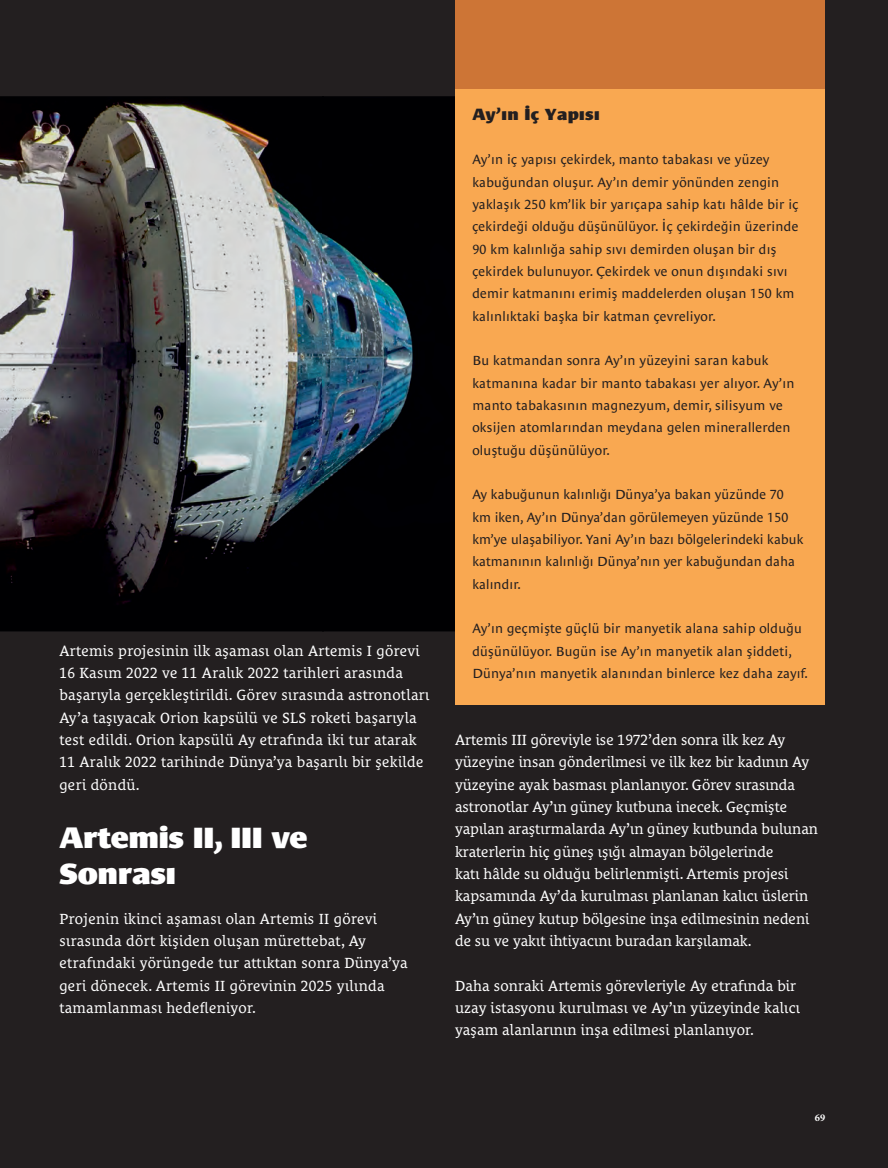
<style>
.page{position:relative;width:888px;height:1168px;background:#fff}
.page>*{position:absolute;margin:0;border:0;box-sizing:border-box;transform-origin:0 0}
.t1{font:900 30px/36px "Le Monde Sans Pro";letter-spacing:-.01em;color:#fff}
.t2{font:900 16.5px "Le Monde Sans Pro";letter-spacing:.02em;color:#231f20}
.t3{font:15px/22.4px "Le Monde Courrier Pro";letter-spacing:.01em;color:#fff}
.t4{font:13.5px/22.4px "Le Monde Sans Pro";letter-spacing:.02em;color:#231f20}
.t5{font:700 10.35px "Minion Pro";color:#fff}
</style>
<div class="page">
<div style="left:0;top:0;width:888px;height:1167px;background:#231f20"></div>
<img style="left:0;top:96px;width:455px;height:535px">
<div style="left:455px;top:0;width:370px;height:243px;background:#cd7536"></div>
<div style="left:455px;top:89px;width:370px;height:615px;background:#f9a851"></div>
<p class="t3" style="left:59px;top:640px;width:371px">Artemis projesinin ilk aşaması olan Artemis I görevi 16 Kasım 2022 ve 11 Aralık 2022 tarihleri arasında başarıyla gerçekleştirildi. Görev sırasında astronotları Ay’a taşıyacak Orion kapsülü ve SLS roketi başarıyla test edildi. Orion kapsülü Ay etrafında iki tur atarak 11 Aralık 2022 tarihinde Dünya’ya başarılı bir şekilde geri döndü.</p>
<h1 class="t1" style="left:59px;top:821px;width:249px">Artemis II, III ve<br>Sonrası</h1>
<p class="t3" style="left:59px;top:908px;width:350px">Projenin ikinci aşaması olan Artemis II görevi sırasında dört kişiden oluşan mürettebat, Ay etrafındaki yörüngede tur attıktan sonra Dünya’ya geri dönecek. Artemis II görevinin 2025 yılında tamamlanması hedefleniyor.</p>
<p class="t2" style="left:472px;top:107px;width:129px">Ay’ın İç Yapısı</p>
<p class="t4" style="left:472px;top:150px;width:328px">Ay’ın iç yapısı çekirdek, manto tabakası ve yüzey kabuğundan oluşur. Ay’ın demir yönünden zengin yaklaşık 250 km’lik bir yarıçapa sahip katı hâlde bir iç çekirdeği olduğu düşünülüyor. İç çekirdeğin üzerinde 90 km kalınlığa sahip sıvı demirden oluşan bir dış çekirdek bulunuyor. Çekirdek ve onun dışındaki sıvı demir katmanını erimiş maddelerden oluşan 150 km kalınlıktaki başka bir katman çevreliyor.</p>
<p class="t4" style="left:472px;top:350px;width:323px">Bu katmandan sonra Ay’ın yüzeyini saran kabuk katmanına kadar bir manto tabakası yer alıyor. Ay’ın manto tabakasının magnezyum, demir, silisyum ve oksijen atomlarından meydana gelen minerallerden oluştuğu düşünülüyor.</p>
<p class="t4" style="left:472px;top:484px;width:332px">Ay kabuğunun kalınlığı Dünya’ya bakan yüzünde 70 km iken, Ay’ın Dünya’dan görülemeyen yüzünde 150 km’ye ulaşabiliyor. Yani Ay’ın bazı bölgelerindeki kabuk katmanının kalınlığı Dünya’nın yer kabuğundan daha kalındır.</p>
<p class="t4" style="left:472px;top:618px;width:337px">Ay’ın geçmişte güçlü bir manyetik alana sahip olduğu düşünülüyor. Bugün ise Ay’ın manyetik alan şiddeti,<br>Dünya’nın manyetik alanından binlerce kez daha zayıf.</p>
<p class="t3" style="left:455px;top:729px;width:364px">Artemis III göreviyle ise 1972’den sonra ilk kez Ay yüzeyine insan gönderilmesi ve ilk kez bir kadının Ay yüzeyine ayak basması planlanıyor. Görev sırasında astronotlar Ay’ın güney kutbuna inecek. Geçmişte yapılan araştırmalarda Ay’ın güney kutbunda bulunan kraterlerin hiç güneş ışığı almayan bölgelerinde<br>katı hâlde su olduğu belirlenmişti. Artemis projesi kapsamında Ay’da kurulması planlanan kalıcı üslerin Ay’ın güney kutup bölgesine inşa edilmesinin nedeni de su ve yakıt ihtiyacını buradan karşılamak.</p>
<p class="t3" style="left:455px;top:975px;width:346px">Daha sonraki Artemis görevleriyle Ay etrafında bir uzay istasyonu kurulması ve Ay’ın yüzeyinde kalıcı yaşam alanlarının inşa edilmesi planlanıyor.</p>
<p class="t5" style="left:815px;top:1111px;width:12px">69</p>
</div>
